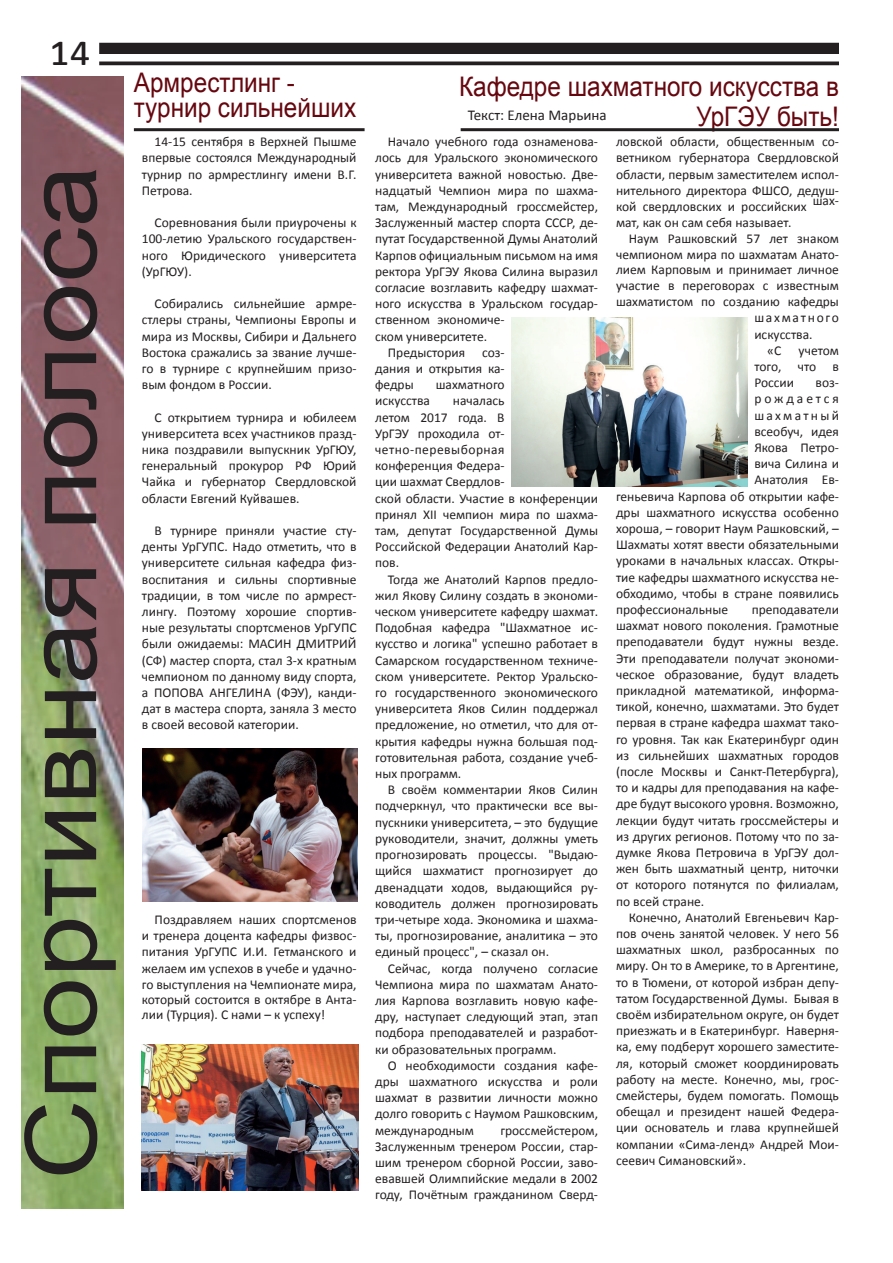
<style>
.page{position:relative;width:893px;height:1263px;background:#fff}
.page>*{position:absolute;margin:0;border:0;box-sizing:border-box;transform-origin:0 0}
.t1{font:98.85px "Arial";color:#231f20;scale:1.13 1}
.t2{font:45px "Calibri";color:#231f20}
.t3{font:27px/25.5px "Arial";color:#66070f;scale:.9 1}
.t4{font:15px "Calibri";color:#231f20}
.t5{font:13.5px/16.2px "Calibri";color:#231f20;text-align:justify}
.t6{font:13.5px "Calibri";letter-spacing:.13em;color:#231f20}
.t7{font:13.5px "Calibri";letter-spacing:.215em;color:#231f20}
.t8{font:13.5px "Calibri";letter-spacing:.17em;color:#231f20}
</style>
<div class="page">
<hr style="left:892px;top:77px;width:1px;height:81px;background:#66070f">
<img style="left:21px;top:77px;width:102px;height:1132px">
<div style="left:99px;top:43px;width:740px;height:11px;background:#231f20"></div>
<svg style="left:99px;top:61px;width:740px;height:4px;background:#3e3a3b"></svg>
<hr style="left:134px;top:128px;width:231px;height:3px;background:#231f20">
<hr style="left:461px;top:128px;width:378px;height:3px;background:#231f20">
<img style="left:142px;top:748px;width:215px;height:153px">
<img style="left:142px;top:1045px;width:217px;height:146px">
<img style="left:512px;top:317px;width:235px;height:169px">
<h2 class="t2" style="left:50px;top:22px;width:42px">14</h2>
<h1 class="t1" style="left:-3px;top:1180px;width:899px;rotate:-90deg">Спортивная полоса</h1>
<h3 class="t3" style="left:134px;top:70px;width:249px">Армрестлинг - турнир сильнейших</h3>
<h3 class="t3" style="left:459px;top:72px;width:424px;line-height:30px;text-align:right">Кафедре шахматного искусства в<br>УрГЭУ быть!</h3>
<p class="t4" style="left:468px;top:105px;width:140px">Текст: Елена Марьина</p>
<p class="t5" style="left:142px;top:134px;width:216px;text-indent:13px">14-15 сентября в Верхней Пышме впервые состоялся Международный турнир по армрестлингу имени В.Г.<br>Петрова.</p>
<p class="t5" style="left:142px;top:215px;width:216px;text-indent:13px">Соревнования были приурочены к 100-летию Уральского государствен&shy;ного Юридического университета (УрГЮУ).</p>
<p class="t5" style="left:142px;top:296px;width:216px;text-indent:13px">Собирались сильнейшие армре&shy;стлеры страны, Чемпионы Европы и мира из Москвы, Сибири и Дальнего Востока сражались за звание лучше&shy;го в турнире с крупнейшим призо&shy;вым фондом в России.</p>
<p class="t5" style="left:142px;top:409px;width:216px;text-indent:13px">С открытием турнира и юбилеем университета всех участников празд&shy;ника поздравили выпускник УрГЮУ, генеральный прокурор РФ Юрий Чайка и губернатор Свердловской области Евгений Куйвашев.</p>
<p class="t5" style="left:142px;top:522px;width:216px;text-indent:13px">В турнире приняли участие сту&shy;денты УрГУПС. Надо отметить, что в университете сильная кафедра физ&shy;воспитания и сильны спортивные традиции, в том числе по армрест&shy;лингу. Поэтому хорошие спортив&shy;ные результаты спортсменов УрГУПС были ожидаемы: МАСИН ДМИТРИЙ (СФ) мастер спорта, стал 3-х кратным чемпионом по данному виду спорта, а ПОПОВА АНГЕЛИНА (ФЭУ), канди&shy;дат в мастера спорта, заняла 3 место в своей весовой категории.</p>
<p class="t5" style="left:142px;top:911px;width:216px;line-height:15.8px;text-indent:13px">Поздравляем наших спортсменов и тренера доцента кафедры физвос&shy;питания УрГУПС И.И. Гетманского и желаем им успехов в учебе и удачно&shy;го выступления на Чемпионате мира, который состоится в октябре в Анта&shy;лии (Турция). С нами – к успеху!</p>
<p class="t5" style="left:388px;top:134px;width:212px">Начало учебного года ознаменова-</p>
<p class="t5" style="left:375px;top:150px;width:224px">лось для Уральского экономического</p>
<p class="t5" style="left:375px;top:166px;width:224px">университета важной новостью. Две-</p>
<p class="t5" style="left:375px;top:182px;width:224px">надцатый Чемпион мира по шахма-</p>
<p class="t5" style="left:375px;top:198px;width:224px">там, Международный гроссмейстер,</p>
<p class="t5" style="left:375px;top:215px;width:224px">Заслуженный мастер спорта СССР, де-</p>
<p class="t5" style="left:375px;top:231px;width:224px">путат Государственной Думы Анатолий</p>
<p class="t5" style="left:375px;top:247px;width:224px">Карпов официальным письмом на имя</p>
<p class="t5" style="left:375px;top:263px;width:224px">ректора УрГЭУ Якова Силина выразил</p>
<p class="t5" style="left:375px;top:279px;width:224px">согласие возглавить кафедру шахмат-</p>
<p class="t5" style="left:375px;top:296px;width:224px">ного искусства в Уральском государ-</p>
<p class="t5" style="left:375px;top:312px;width:131px">ственном экономиче-</p>
<p class="t5" style="left:375px;top:328px;width:113px">ском университете.</p>
<p class="t5" style="left:388px;top:344px;width:118px">Предыстория соз-</p>
<p class="t5" style="left:375px;top:360px;width:131px">дания и открытия ка-</p>
<p class="t5" style="left:375px;top:377px;width:40px">федры</p>
<p class="t5" style="left:436px;top:377px;width:70px">шахматного</p>
<p class="t5" style="left:375px;top:393px;width:56px">искусства</p>
<p class="t5" style="left:375px;top:393px;width:224px;text-align:left;text-indent:78px">началась<br>летом 2017 года. В<br>УрГЭУ проходила от&shy;четно-перевыборная<br>конференция Федера-<br>ции шахмат Свердлов-<br>ской области. Участие в конференции принял XII чемпион мира по шахма&shy;там, депутат Государственной Думы<br>Российской Федерации Анатолий Кар&shy;пов.</p>
<p class="t5" style="left:375px;top:571px;width:224px;text-indent:13px">Тогда же Анатолий Карпов предло&shy;жил Якову Силину создать в экономи&shy;ческом университете кафедру шахмат.<br>Подобная кафедра "Шахматное ис&shy;кусство и логика" успешно работает в Самарском государственном техниче&shy;ском университете. Ректор Уральско&shy;го государственного экономического университета Яков Силин поддержал предложение, но отметил, что для от&shy;крытия кафедры нужна большая под&shy;готовительная работа, создание учеб&shy;ных программ.</p>
<p class="t5" style="left:375px;top:782px;width:224px;text-indent:13px">В своём комментарии Яков Силин подчеркнул, что практически все вы&shy;пускники университета, – это будущие руководители, значит, должны уметь прогнозировать процессы. "Выдаю&shy;щийся шахматист прогнозирует до двенадцати ходов, выдающийся ру&shy;ководитель должен прогнозировать три-четыре хода. Экономика и шахма&shy;ты, прогнозирование, аналитика – это единый процесс", – сказал он.</p>
<p class="t5" style="left:375px;top:960px;width:224px;text-indent:13px">Сейчас, когда получено согласие Чемпиона мира по шахматам Анато&shy;лия Карпова возглавить новую кафе&shy;дру, наступает следующий этап, этап подбора преподавателей и разработ&shy;ки образовательных программ.</p>
<p class="t5" style="left:375px;top:1057px;width:224px;text-indent:13px">О необходимости создания кафе&shy;дры шахматного искусства и роли шахмат в развитии личности можно долго говорить с Наумом Рашковским, международным</p>
<p class="t5" style="left:375px;top:1122px;width:224px;text-indent:125px">гроссмейстером, Заслуженным тренером России, стар&shy;шим тренером сборной России, заво&shy;евавшей Олимпийские медали в 2002 году, Почётным гражданином Сверд-</p>
<p class="t5" style="left:616px;top:134px;width:224px">ловской области, общественным со&shy;ветником губернатора Свердловской области, первым заместителем испол&shy;нительного директора ФШСО, дедуш&shy;кой свердловских и российских шах&shy;мат, как он сам себя называет.</p>
<p class="t5" style="left:616px;top:230px;width:224px;text-align:right">Наум Рашковский 57 лет знаком чемпионом мира по шахматам Анато-</p>
<p class="t5" style="left:616px;top:261px;width:224px">лием Карповым и принимает личное</p>
<p class="t5" style="left:616px;top:277px;width:224px">участие в переговорах с известным</p>
<p class="t5" style="left:616px;top:294px;width:224px">шахматистом по созданию кафедры</p>
<p class="t6" style="left:754px;top:309px;width:86px">шахматного</p>
<p class="t5" style="left:754px;top:326px;width:60px">искусства.</p>
<p class="t5" style="left:767px;top:342px;width:16px">«С</p>
<p class="t5" style="left:754px;top:342px;width:86px;text-indent:44px">учетом того, что в России</p>
<p class="t5" style="left:815px;top:375px;width:25px">воз-</p>
<p class="t7" style="left:754px;top:390px;width:86px">рождается</p>
<p class="t8" style="left:754px;top:406px;width:86px">шахматный</p>
<p class="t5" style="left:754px;top:423px;width:86px">всеобуч, идея</p>
<p class="t5" style="left:754px;top:439px;width:86px">Якова Петро-</p>
<p class="t5" style="left:754px;top:456px;width:86px">вича Силина и</p>
<p class="t5" style="left:754px;top:472px;width:86px">Анатолия Ев-</p>
<p class="t5" style="left:616px;top:488px;width:224px">геньевича Карпова об открытии кафе-</p>
<p class="t5" style="left:616px;top:504px;width:224px">дры шахматного искусства особенно</p>
<p class="t5" style="left:616px;top:520px;width:224px">хороша, – говорит Наум Рашковский, –</p>
<p class="t5" style="left:616px;top:537px;width:224px">Шахматы хотят ввести обязательными</p>
<p class="t5" style="left:616px;top:553px;width:224px">уроками в начальных классах. Откры-</p>
<p class="t5" style="left:616px;top:569px;width:224px">тие кафедры шахматного искусства не-</p>
<p class="t5" style="left:616px;top:585px;width:224px">обходимо, чтобы в стране появились</p>
<p class="t5" style="left:616px;top:601px;width:114px">профессиональные</p>
<p class="t5" style="left:616px;top:601px;width:224px;text-indent:136px">преподаватели шахмат нового поколения. Грамотные преподаватели будут нужны везде.<br>Эти преподаватели получат экономи&shy;ческое образование, будут владеть прикладной математикой, информа&shy;тикой, конечно, шахматами. Это будет первая в стране кафедра шахмат тако&shy;го уровня. Так как Екатеринбург один из сильнейших шахматных городов (после Москвы и Санкт-Петербурга), то и кадры для преподавания на кафе&shy;дре будут высокого уровня. Возможно, лекции будут читать гроссмейстеры и из других регионов. Потому что по за&shy;думке Якова Петровича в УрГЭУ дол&shy;жен быть шахматный центр, ниточки от которого потянутся по филиалам, по всей стране.</p>
<p class="t5" style="left:616px;top:909px;width:224px;text-indent:13px">Конечно, Анатолий Евгеньевич Кар&shy;пов очень занятой человек. У него 56 шахматных школ, разбросанных по миру. Он то в Америке, то в Аргентине, то в Тюмени, от которой избран депу&shy;татом Государственной Думы. Бывая в своём избирательном округе, он будет приезжать и в Екатеринбург. Наверня&shy;ка, ему подберут хорошего заместите&shy;ля, который сможет координировать работу на месте. Конечно, мы, грос&shy;смейстеры, будем помогать. Помощь обещал и президент нашей Федера&shy;ции основатель и глава крупнейшей компании «Сима-ленд» Андрей Мои&shy;сеевич Симановский».</p>
</div>
